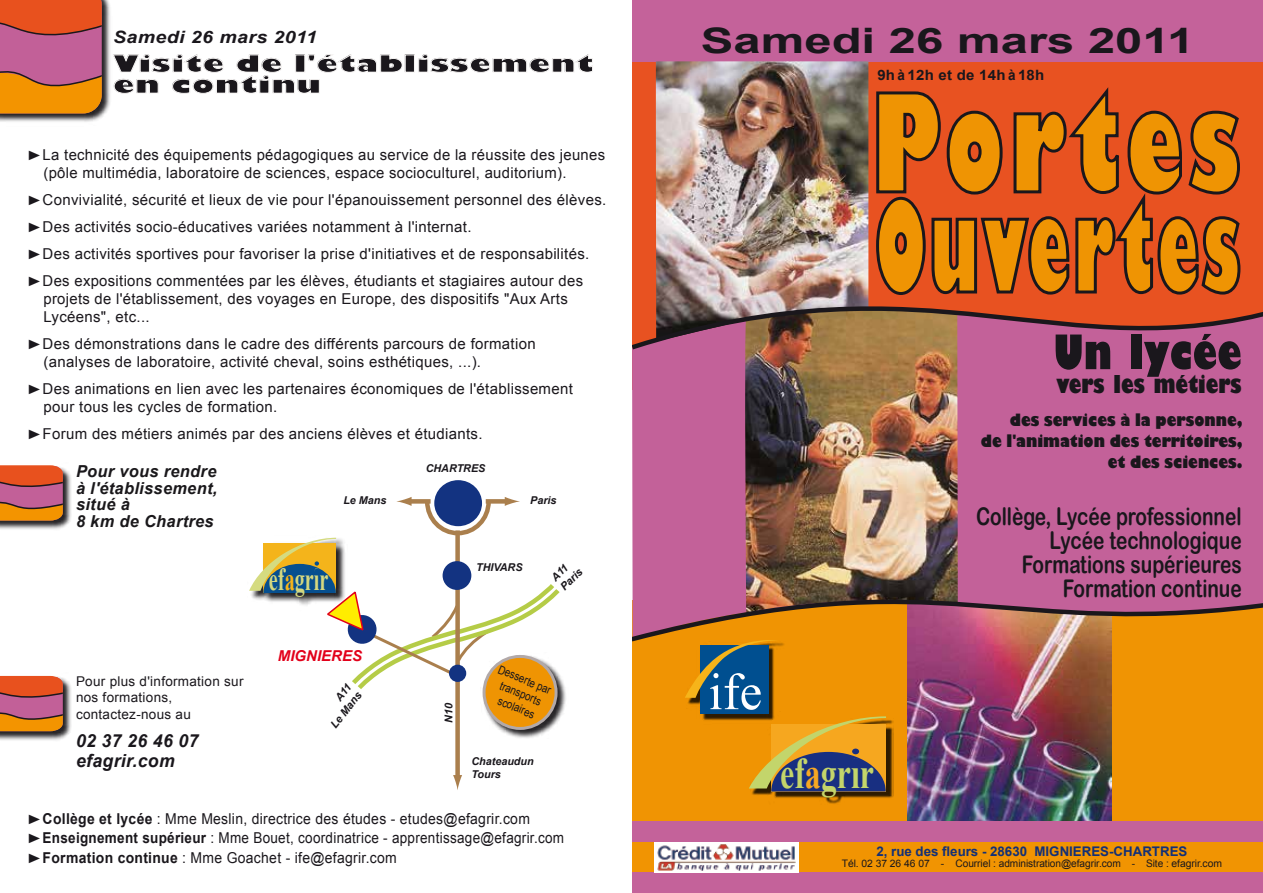
<style>
.page{position:relative;width:1263px;height:893px;background:#fff}
.page>*{position:absolute;margin:0;border:0;box-sizing:border-box;transform-origin:0 0}
.t1{font:800 132.75px "Gill Sans";letter-spacing:.075em;color:#ef9403;scale:.62 1}
.t2{font:800 123.75px "Gill Sans";letter-spacing:.055em;color:#ef9403;scale:.49 1}
.t3{font:52.05px "Times New Roman";color:#fff}
.t4{font:800 condensed 46.5px "Gill Sans";color:#1a171c;scale:1.11 1}
.t5{font:700 43.5px "Times New Roman";color:#c4d56a;scale:.73 1}
.t6{font:700 35.1px "Arial";color:#1a171c;scale:1.4 1}
.t7{font:700 31.95px "Times New Roman";color:#d4d87f;scale:.63 1}
.t8{font:24.3px/24px "Arial Rounded MT Bold";color:#1a171c;text-align:right;scale:.78 1}
.t9{font:800 condensed 24px "Gill Sans";color:#1a171c;scale:1.11 1}
.t10{font:800 23.1px/21px "Gill Sans";letter-spacing:.02em;color:#1a171c;scale:1.33 1}
.t11{font:italic 700 18px/19.5px "Arial";letter-spacing:.02em;color:#1a171c}
.t12{font:italic 700 16.95px "Arial";letter-spacing:.02em;color:#1a171c;scale:1.15 1}
.t13{font:800 16.5px/21px "Gill Sans";color:#1a171c;text-align:right;scale:.85 1}
.t14{font:italic 700 16.5px/16.5px "Arial";letter-spacing:.02em;color:#1a181b}
.t15{font:15px/18px "Arial";letter-spacing:.02em;color:#1a171c}
.t16{font:15px/19.5px "Arial";letter-spacing:.02em;color:#1a171c;scale:.93 1}
.t17{font:italic 700 15px "Arial";color:#e2001a}
.t18{font:700 14.25px "Arial";letter-spacing:.015em;color:#1a171c;scale:1.05 1}
.t19{font:13.5px/16.5px "Arial";letter-spacing:.02em;color:#1a171c}
.t20{font:700 13.35px "Arial";color:#133077}
.t21{font:12px/14.4px "Arial Narrow";color:#1a171c;text-align:center}
.t22{font:italic 700 10.8px/12.9px "Arial";color:#1a171c}
.t23{font:10.35px "Arial";letter-spacing:-.005em;color:#1a171c}
.s1{font-size:13.5px}
.s2{color:#f6b41a}
.s3{font-weight:700}
.s4{color:#f6a723}
.s5{font-size:10.2px}
</style>
<div class="page">
<div style="left:632px;top:600px;width:631px;height:293px;background:#f09403"></div>
<img style="left:908px;top:645px;width:204px;height:177px">
<div style="left:633px;top:47px;width:630px;height:342px;background:#e85221"></div>
<div style="left:631px;top:822px;width:632px;height:71px;background:#c4629a"></div>
<div style="left:632px;top:842px;width:631px;height:30px;background:#f19402"></div>
<img style="left:655px;top:842px;width:143px;height:30px">
<div style="left:632px;top:371px;width:631px;height:185px;background:#c36199"></div>
<img style="left:744px;top:371px;width:214px;height:185px">
<div style="left:632px;top:0;width:631px;height:61px;background:#c4629a"></div>
<img style="left:0;top:468px;width:71px;height:62px">
<svg style="left:0;top:465px;width:63px;height:56px;background:#cf6445"></svg>
<img style="left:0;top:675px;width:71px;height:66px">
<svg style="left:0;top:676px;width:63px;height:55px;background:#d06344"></svg>
<img style="left:632px;top:556px;width:631px;height:89px">
<img style="left:656px;top:61px;width:212px;height:191px">
<img style="left:688px;top:642px;width:98px;height:79px">
<div style="left:700px;top:645px;width:68px;height:68px;background:#004f90"></div>
<svg style="left:685px;top:636px;width:94px;height:62px"></svg>
<img style="left:752px;top:720px;width:141px;height:84px">
<svg style="left:749px;top:716px;width:137px;height:75px"></svg>
<img style="left:482px;top:680px;width:84px;height:58px">
<div style="left:484px;top:656px;width:72px;height:72px;background:#ef9403;border-radius:50%"></div>
<div style="left:483px;top:655px;width:75px;height:75px;border:3px solid #b2a9a9;border-radius:50%"></div>
<div style="left:434px;top:480px;width:48px;height:46px;background:#133381;border-radius:50%"></div>
<div style="left:455px;top:530px;width:5px;height:248px;background:#aa7f4d"></div>
<svg style="left:453px;top:775px;width:9px;height:15px"></svg>
<svg style="left:249px;top:497px;width:313px;height:195px"></svg>
<img style="left:0;top:0;width:111px;height:122px">
<svg style="left:0;top:0;width:102px;height:113px;background:#d46849"></svg>
<div style="left:405px;top:55px;width:10px;height:18px;border:1px solid #f5f3f2"></div>
<svg style="left:418px;top:54px;width:175px;height:19px"></svg>
<svg style="left:113px;top:54px;width:289px;height:40px"></svg>
<svg style="left:876px;top:87px;width:364px;height:165px"></svg>
<img style="left:632px;top:252px;width:631px;height:119px">
<div style="left:610px;top:0;width:22px;height:893px;background:#fff"></div>
<p class="t12" style="left:113px;top:26px;width:179px">Samedi 26 mars 2011</p>
<h3 class="t10" style="left:113px;top:55px;width:363px">Visite de l'établissement en continu</h3>
<p class="t15" style="left:43px;top:146px;width:563px;text-indent:-16px"><span class="s1">►</span>La technicité des équipements pédagogiques au service de la réussite des jeunes (pôle multimédia, laboratoire de sciences, espace socioculturel, auditorium).</p>
<p class="t15" style="left:27px;top:186px;width:581px;line-height:27px"><span class="s1">►</span>Convivialité, sécurité et lieux de vie pour l'épanouissement personnel des élèves. <span class="s1">►</span>Des activités socio-éducatives variées notamment à l'internat.<br><span class="s1">►</span>Des activités sportives pour favoriser la prise d'initiatives et de responsabilités. <span class="s1">►</span>Des expositions commentées par les élèves, étudiants et stagiaires autour des</p>
<p class="t15" style="left:43px;top:290px;width:526px">projets de l'établissement, des voyages en Europe, des dispositifs "Aux Arts<br>Lycéens", etc...</p>
<p class="t15" style="left:43px;top:335px;width:494px;text-indent:-17px"><span class="s1">►</span>Des démonstrations dans le cadre des différents parcours de formation (analyses de laboratoire, activité cheval, soins esthétiques, ...).</p>
<p class="t15" style="left:43px;top:380px;width:531px;text-indent:-17px"><span class="s1">►</span>Des animations en lien avec les partenaires économiques de l'établissement pour tous les cycles de formation.</p>
<p class="t15" style="left:27px;top:425px;width:457px"><span class="s1">►</span>Forum des métiers animés par des anciens élèves et étudiants.</p>
<p class="t14" style="left:76px;top:464px;width:143px">Pour vous rendre à l'établissement, situé à<br>8 km de Chartres</p>
<p class="t22" style="left:426px;top:462px;width:61px">CHARTRES</p>
<p class="t22" style="left:343px;top:494px;width:45px">Le Mans</p>
<p class="t22" style="left:530px;top:494px;width:28px">Paris</p>
<p class="t19" style="left:76px;top:673px;width:169px">Pour plus d'information sur nos formations, contactez-nous au</p>
<p class="t11" style="left:76px;top:732px;width:124px">02 37 26 46 07 efagrir.com</p>
<h3 class="t7" style="left:269px;top:558px;width:96px">ef<span class="s2">a</span>grir</h3>
<p class="t17" style="left:278px;top:646px;width:86px">MIGNIERES</p>
<p class="t22" style="left:318px;top:715px;width:45px;text-align:right;rotate:-52deg">A11<br>Le Mans</p>
<p class="t22" style="left:476px;top:561px;width:48px">THIVARS</p>
<p class="t22" style="left:549px;top:575px;width:28px;rotate:-45deg">A11<br>Paris</p>
<p class="t22" style="left:443px;top:723px;width:21px;rotate:-90deg">N10</p>
<p class="t21" style="left:502px;top:661px;width:58px;rotate:23deg">Desserte par transports scolaires</p>
<p class="t22" style="left:471px;top:755px;width:64px">Chateaudun<br>Tours</p>
<p class="t16" style="left:27px;top:809px;width:579px"><span class="s1">►</span><span class="s3">Collège et lycée</span> : Mme Meslin, directrice des études - etudes@efagrir.com <span class="s1">►</span><span class="s3">Enseignement supérieur</span> : Mme Bouet, coordinatrice - apprentissage@efagrir.com <span class="s1">►</span><span class="s3">Formation continue</span> : Mme Goachet - ife@efagrir.com</p>
<h3 class="t6" style="left:701px;top:17px;width:354px">Samedi 26 mars 2011</h3>
<p class="t18" style="left:877px;top:65px;width:161px">9h à 12h et de 14h à 18h</p>
<h1 class="t1" style="left:871px;top:60px;width:596px">Portes</h1>
<h2 class="t2" style="left:875px;top:169px;width:747px">Ouvertes</h2>
<h3 class="t4" style="left:1053px;top:323px;width:171px">Un lycée</h3>
<h3 class="t9" style="left:1056px;top:369px;width:168px">vers les métiers</h3>
<p class="t13" style="left:981px;top:411px;width:309px">des services à la personne,<br>de l'animation des territoires, et des sciences.</p>
<h3 class="t8" style="left:976px;top:504px;width:342px">Collège, Lycée professionnel<br>Lycée technologique<br>Formations supérieures<br>Formation continue</h3>
<h3 class="t3" style="left:709px;top:657px;width:55px">ife</h3>
<h3 class="t5" style="left:780px;top:743px;width:130px">ef<span class="s4">a</span>grir</h3>
<p class="t20" style="left:876px;top:843px;width:312px">2, rue des fleurs - 28630 MIGNIERES-CHARTRES</p>
<p class="t23" style="left:842px;top:856px;width:382px">Tél. <span class="s5">02 37 26 46 07</span> - Courriel : administration@efagrir.com - Site : efagrir.com</p>
</div>
